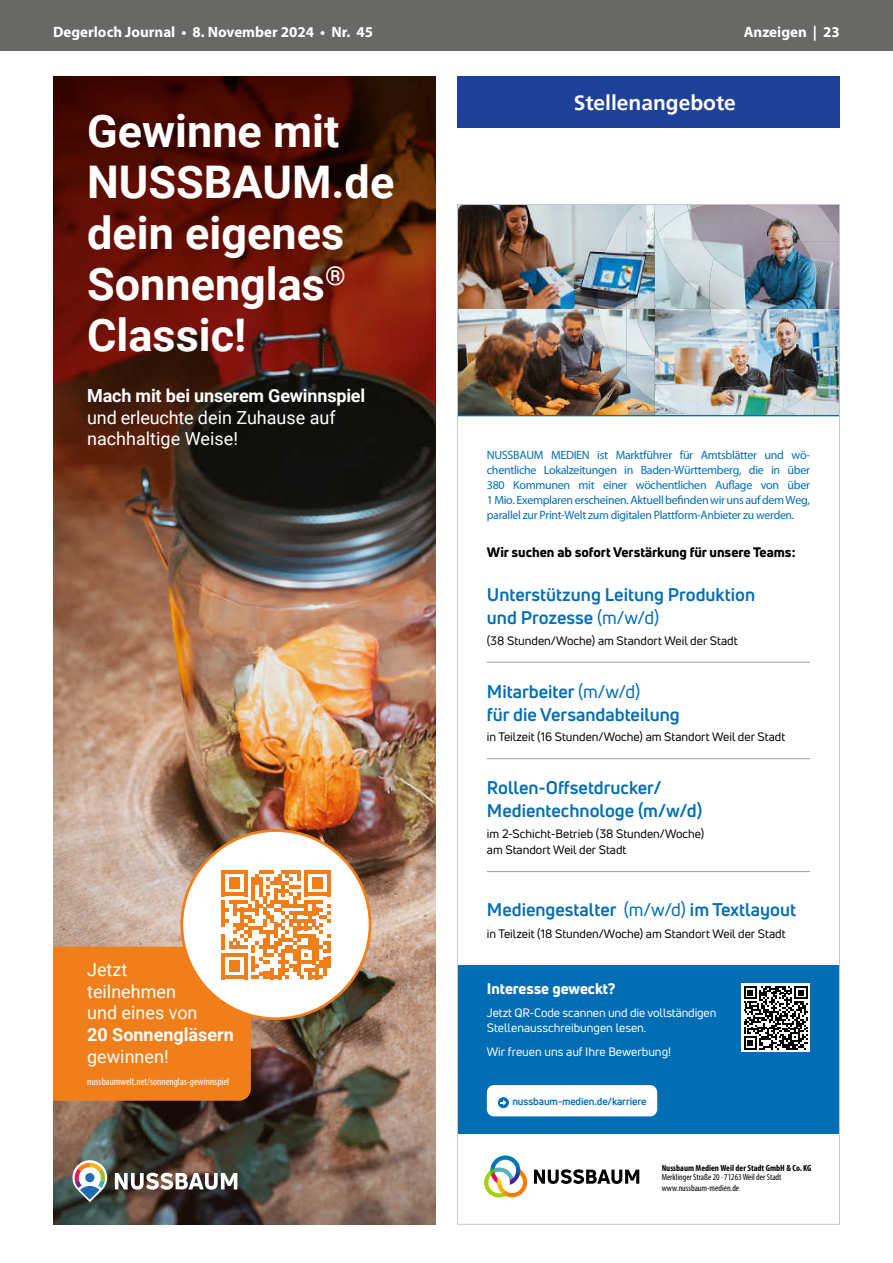
<style>
.page{position:relative;width:893px;height:1263px;background:#fff}
.page>*{position:absolute;margin:0;border:0;box-sizing:border-box;transform-origin:0 0}
.t1{font:700 45px/51px "Roboto";color:#fff}
.t2{font:700 21px "Frutiger";color:#fff}
.t3{font:700 18px/23px "Uni Neue";color:#006db5}
.t4{font:18px/21.6px "Roboto";color:#fff}
.t5{font:700 18px "Roboto";letter-spacing:-.01em;color:#fff}
.t6{font:700 15px "Myriad Pro";color:#fff}
.t7{font:800 15px "Uni Neue";color:#fff}
.t8{font:800 13.5px "Uni Neue";color:#000}
.t9{font:12px/15px "Myriad Pro";letter-spacing:-.025em;color:#006db5;text-align:justify}
.t10{font:12px/16.4px "Uni Neue";color:#000}
.t11{font:12px/15px "Uni Neue";color:#fff}
.t12{font:condensed 10.5px "Myriad Pro";color:#fff}
.t13{font:700 10.2px "Uni Neue";letter-spacing:-.01em;color:#006db5}
.t14{font:condensed 9px/10.8px "Myriad Pro";color:#000}
.t15{font:700 condensed 9px "Myriad Pro";color:#000}
.s1{font-weight:400}
</style>
<div class="page">
<div style="left:0;top:0;width:893px;height:51px;background:#686867"></div>
<div style="left:457px;top:77px;width:383px;height:51px;background:#204199"></div>
<img style="left:53px;top:77px;width:383px;height:1148px">
<div style="left:182px;top:830px;width:188px;height:189px;background:#fff;border-radius:50%"></div>
<svg style="left:115px;top:1173px;width:122px;height:17px"></svg>
<svg style="left:72px;top:1160px;width:35px;height:42px"></svg>
<svg style="left:53px;top:870px;width:278px;height:231px"></svg>
<hr style="left:327px;top:941px;width:4px;height:12px;background:#f07f1b">
<hr style="left:327px;top:957px;width:4px;height:11px;background:#f07f1b">
<hr style="left:457px;top:415px;width:383px;height:1px;background:#006db5">
<img style="left:459px;top:206px;width:379px;height:209px">
<img style="left:626px;top:206px;width:29px;height:51px">
<img style="left:604px;top:214px;width:22px;height:42px">
<img style="left:598px;top:256px;width:44px;height:53px">
<img style="left:655px;top:354px;width:43px;height:61px">
<img style="left:698px;top:384px;width:78px;height:31px">
<img style="left:598px;top:309px;width:57px;height:46px">
<img style="left:613px;top:355px;width:14px;height:21px">
<img style="left:627px;top:355px;width:28px;height:47px">
<img style="left:776px;top:382px;width:62px;height:33px">
<img style="left:709px;top:258px;width:39px;height:92px">
<img style="left:748px;top:314px;width:17px;height:35px">
<img style="left:722px;top:349px;width:26px;height:36px">
<img style="left:748px;top:349px;width:37px;height:18px">
<img style="left:688px;top:206px;width:150px;height:35px">
<img style="left:801px;top:241px;width:37px;height:37px">
<img style="left:748px;top:367px;width:71px;height:43px">
<img style="left:655px;top:209px;width:63px;height:96px">
<img style="left:816px;top:262px;width:22px;height:47px">
<img style="left:816px;top:309px;width:16px;height:6px">
<img style="left:655px;top:206px;width:33px;height:27px">
<img style="left:651px;top:206px;width:4px;height:19px">
<img style="left:725px;top:309px;width:23px;height:8px">
<div style="left:457px;top:966px;width:383px;height:168px;background:#006db5"></div>
<div style="left:487px;top:1085px;width:170px;height:31px;background:#fff;border-radius:7px"></div>
<svg style="left:498px;top:1097px;width:11px;height:11px"></svg>
<svg style="left:501px;top:1099px;width:5px;height:7px"></svg>
<svg style="left:484px;top:1155px;width:43px;height:42px"></svg>
<svg style="left:534px;top:1169px;width:105px;height:15px"></svg>
<div style="left:741px;top:983px;width:69px;height:69px;background:#fff"></div>
<svg style="left:744px;top:986px;width:64px;height:64px"></svg>
<hr style="left:487px;top:662px;width:323px;height:1px;background:#9e9f9f">
<hr style="left:487px;top:758px;width:323px;height:1px;background:#9e9f9f">
<hr style="left:487px;top:871px;width:323px;height:1px;background:#9e9f9f">
<p class="t6" style="left:53px;top:22px;width:321px">Degerloch Journal • 8. November 2024 • Nr. 45</p>
<p class="t6" style="left:744px;top:22px;width:98px">Anzeigen | 23</p>
<h1 class="t1" style="left:87px;top:104px;width:309px">Gewinne mit<br>NUSSBAUM.de dein eigenes<br>Sonnenglas<sup>®<br></sup>Classic!</h1>
<h3 class="t5" style="left:87px;top:383px;width:280px">Mach mit bei unserem Gewinnspiel</h3>
<h3 class="t4" style="left:87px;top:406px;width:250px">und erleuchte dein Zuhause auf nachhaltige Weise!</h3>
<h3 class="t4" style="left:87px;top:958px;width:112px">Jetzt teilnehmen und eines von</h3>
<h3 class="t5" style="left:87px;top:1022px;width:148px">20 Sonnengläsern</h3>
<h3 class="t4" style="left:87px;top:1045px;width:83px">gewinnen!</h3>
<p class="t12" style="left:87px;top:1075px;width:144px">nussbaumwelt.net/sonnenglas-gewinnspiel</p>
<h2 class="t2" style="left:574px;top:90px;width:164px">Stellenangebote</h2>
<p class="t9" style="left:487px;top:447px;width:325px">NUSSBAUM MEDIEN ist Marktführer für Amtsblätter und wö&shy;chentliche Lokalzeitungen in Baden-Württemberg, die in über 380 Kommunen mit einer wöchentlichen Auflage von über 1 Mio. Exemplaren erscheinen. Aktuell befinden wir uns auf dem Weg, parallel zur Print-Welt zum digitalen Plattform-Anbieter zu werden.</p>
<p class="t8" style="left:487px;top:543px;width:310px">Wir suchen ab sofort Verstärkung für unsere Teams:</p>
<h3 class="t3" style="left:487px;top:583px;width:270px">Unterstützung Leitung Produktion und Prozesse <span class="s1">(m/w/d)</span></h3>
<p class="t10" style="left:487px;top:632px;width:252px">(38 Stunden/Woche) am Standort Weil der Stadt</p>
<h3 class="t3" style="left:487px;top:679px;width:194px">Mitarbeiter <span class="s1">(m/w/d)<br></span>für die Versandabteilung</h3>
<p class="t10" style="left:487px;top:729px;width:300px">in Teilzeit (16 Stunden/Woche) am Standort Weil der Stadt</p>
<h3 class="t3" style="left:487px;top:776px;width:217px">Rollen-Offsetdrucker/<br>Medientechnologe (m/w/d)</h3>
<p class="t10" style="left:487px;top:825px;width:219px">im 2-Schicht-Betrieb (38 Stunden/Woche) am Standort Weil der Stadt</p>
<h3 class="t3" style="left:487px;top:897px;width:311px">Mediengestalter <span class="s1">(m/w/d)</span> im Textlayout</h3>
<p class="t10" style="left:487px;top:925px;width:300px">in Teilzeit (18 Stunden/Woche) am Standort Weil der Stadt</p>
<p class="t7" style="left:487px;top:978px;width:130px">Interesse geweckt?</p>
<p class="t11" style="left:487px;top:1005px;width:231px">Jetzt QR-Code scannen und die vollständigen<br>Stellenausschreibungen lesen.</p>
<p class="t11" style="left:487px;top:1044px;width:186px">Wir freuen uns auf Ihre Bewerbung!</p>
<p class="t13" style="left:512px;top:1095px;width:136px">nussbaum-medien.de/karriere</p>
<p class="t15" style="left:662px;top:1162px;width:151px">Nussbaum Medien Weil der Stadt GmbH &amp; Co. KG</p>
<p class="t14" style="left:662px;top:1171px;width:121px">Merklinger Straße 20 ∙ 71263 Weil der Stadt www.nussbaum-medien.de</p>
</div>
